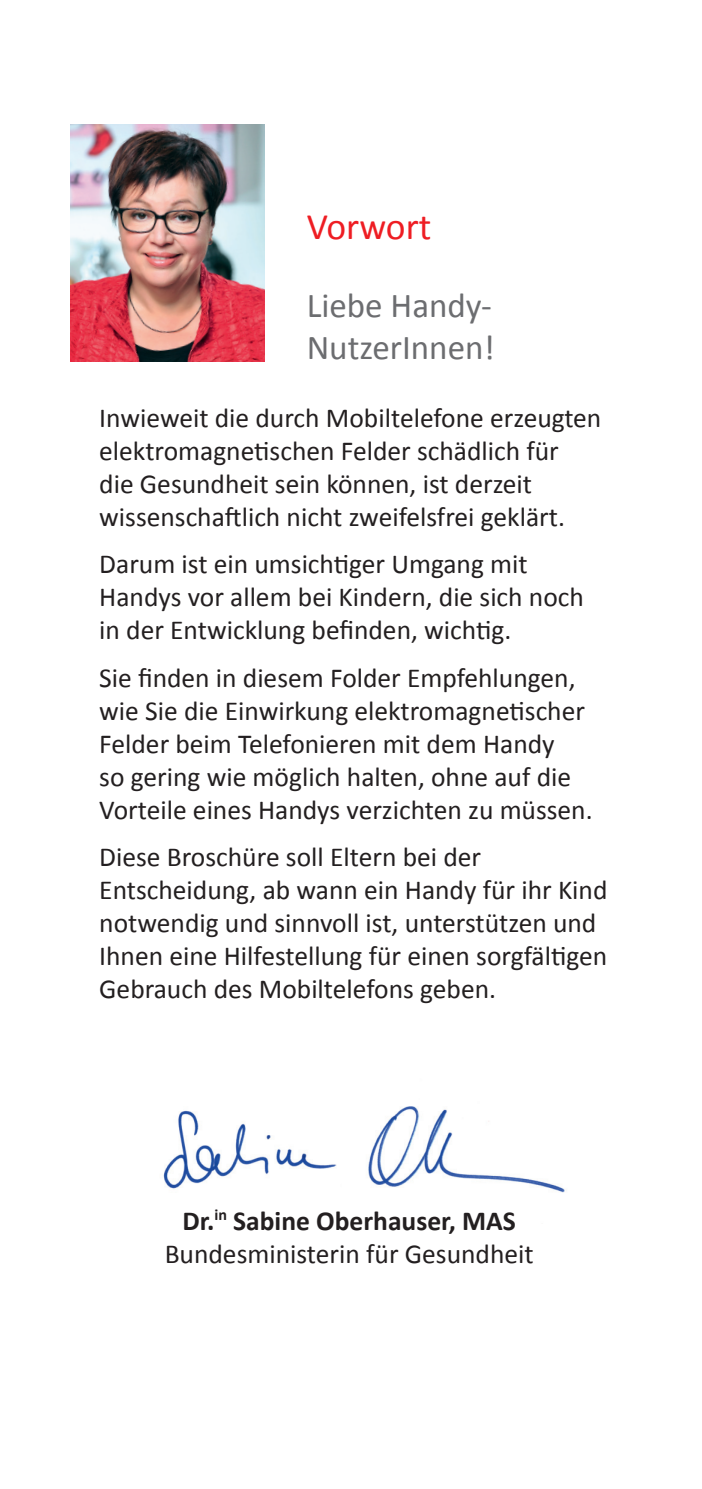
<style>
.page{position:relative;width:702px;height:1489px;background:#fff}
.page>*{position:absolute;margin:0;border:0;box-sizing:border-box;transform-origin:0 0}
.t1{font:37.5px "Calibri";color:#ee1d23}
.t2{font:35px/42px "Calibri";color:#6c6d70}
.t3{font:27.5px/33px "Calibri";color:#231f20}
.s1{font-weight:700}
</style>
<div class="page">
<img style="left:71px;top:124px;width:193px;height:237px">
<img style="left:163px;top:1106px;width:402px;height:87px">
<h2 class="t1" style="left:306px;top:203px;width:126px">Vorwort</h2>
<h4 class="t2" style="left:306px;top:284px;width:190px">Liebe Handy-<br>NutzerInnen!</h4>
<p class="t3" style="left:99px;top:401px;width:503px">Inwieweit die durch Mobiltelefone erzeugten elektromagnetischen Felder schädlich für<br>die Gesundheit sein können, ist derzeit wissenschaftlich nicht zweifelsfrei geklärt.</p>
<p class="t3" style="left:99px;top:547px;width:486px">Darum ist ein umsichtiger Umgang mit<br>Handys vor allem bei Kindern, die sich noch in der Entwicklung befinden, wichtig.</p>
<p class="t3" style="left:99px;top:661px;width:495px">Sie finden in diesem Folder Empfehlungen, wie Sie die Einwirkung elektromagnetischer Felder beim Telefonieren mit dem Handy<br>so gering wie möglich halten, ohne auf die Vorteile eines Handys verzichten zu müssen.</p>
<p class="t3" style="left:99px;top:840px;width:509px">Diese Broschüre soll Eltern bei der Entscheidung, ab wann ein Handy für ihr Kind notwendig und sinnvoll ist, unterstützen und Ihnen eine Hilfestellung für einen sorgfältigen Gebrauch des Mobiltelefons geben.</p>
<p class="t3" style="left:165px;top:1203px;width:370px;text-align:center"><span class="s1">Dr.</span><sup>in</sup> <span class="s1">Sabine Oberhauser, MAS<br></span>Bundesministerin für Gesundheit</p>
</div>
